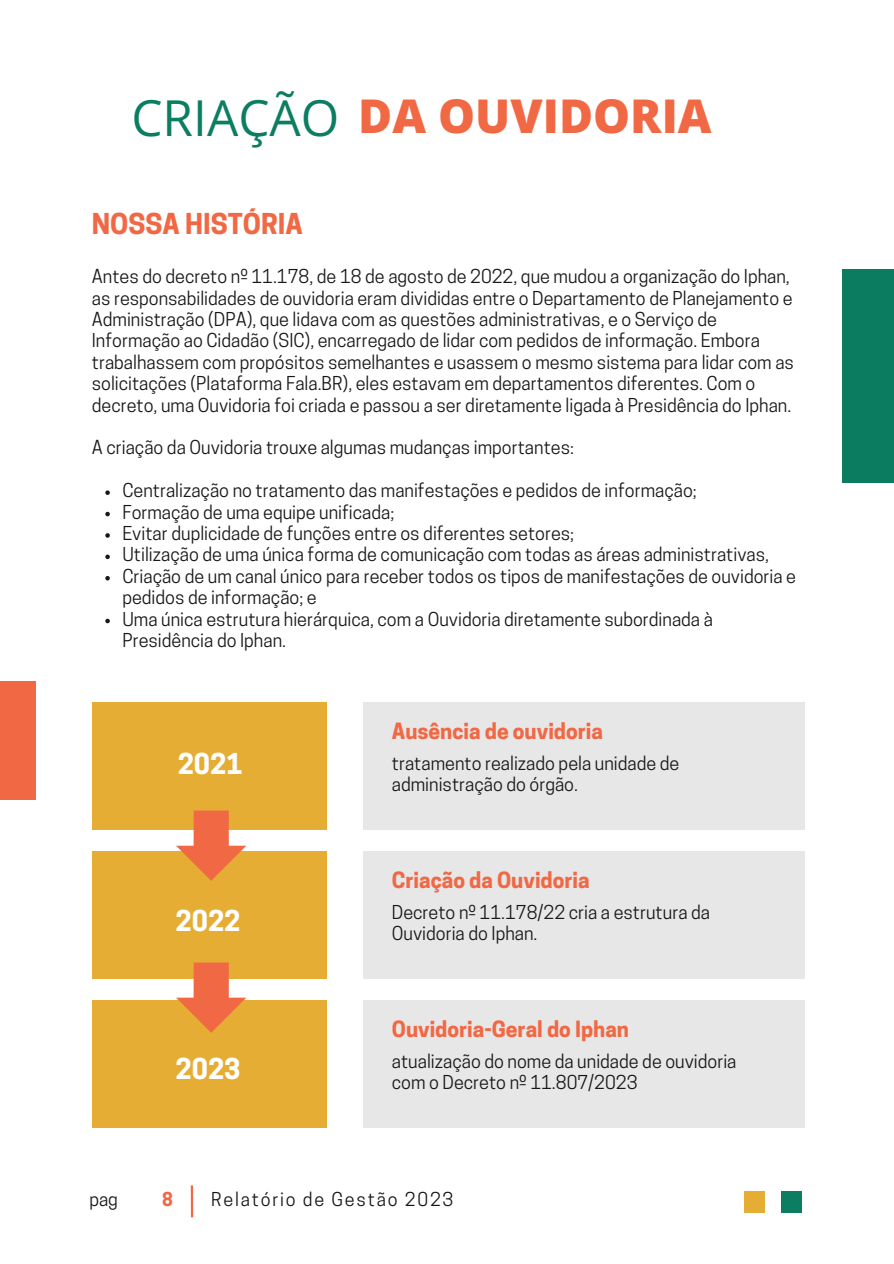
<style>
.page{position:relative;width:894px;height:1264px;background:#fff}
.page>*{position:absolute;margin:0;border:0;box-sizing:border-box;transform-origin:0 0}
.t1{font:800 46.5px "Open Sans";color:#f16844}
.t2{font:700 27px "Cooper Hewitt";color:#f16844}
.t3{font:700 27px "Cooper Hewitt";color:#fff}
.t4{font:700 21px "Cooper Hewitt";color:#f16844}
.t5{font:18px/21.3px "Cooper Hewitt";color:#191717}
.t6{font:18px "Cooper Hewitt";letter-spacing:.1em;color:#191717}
.t7{font:700 18px "Cooper Hewitt";color:#f16844}
.s1{font-weight:400;font-size:49.5px;color:#0b7e61}
</style>
<div class="page">
<hr style="left:191px;top:1185px;width:2px;height:32px;background:#f16844">
<div style="left:743px;top:1190px;width:21px;height:22px;background:#e6ad34"></div>
<div style="left:781px;top:1190px;width:20px;height:22px;background:#0b7e61"></div>
<div style="left:92px;top:702px;width:234px;height:127px;background:#e6ad34"></div>
<div style="left:92px;top:851px;width:234px;height:127px;background:#e6ad34"></div>
<div style="left:92px;top:1000px;width:234px;height:127px;background:#e6ad34"></div>
<svg style="left:176px;top:810px;width:70px;height:70px"></svg>
<svg style="left:105px;top:490px;width:5px;height:5px"></svg>
<svg style="left:105px;top:512px;width:5px;height:4px"></svg>
<svg style="left:105px;top:533px;width:5px;height:4px"></svg>
<svg style="left:105px;top:554px;width:5px;height:5px"></svg>
<svg style="left:105px;top:576px;width:5px;height:4px"></svg>
<svg style="left:105px;top:618px;width:5px;height:5px"></svg>
<svg style="left:176px;top:962px;width:70px;height:70px"></svg>
<div style="left:363px;top:702px;width:441px;height:127px;background:#e7e7e7"></div>
<div style="left:841px;top:269px;width:52px;height:213px;background:#0b7c60"></div>
<div style="left:0;top:681px;width:36px;height:119px;background:#f16844"></div>
<div style="left:363px;top:851px;width:441px;height:127px;background:#e7e7e7"></div>
<div style="left:363px;top:1000px;width:441px;height:127px;background:#e7e7e7"></div>
<h1 class="t1" style="left:131px;top:84px;width:581px"><span class="s1">CRIAÇÃO</span> DA OUVIDORIA</h1>
<h2 class="t2" style="left:92px;top:214px;width:212px">NOSSA HISTÓRIA</h2>
<p class="t5" style="left:92px;top:268px;width:703px">Antes do decreto nº 11.178, de 18 de agosto de 2022, que mudou a organização do Iphan, as responsabilidades de ouvidoria eram divididas entre o Departamento de Planejamento e Administração (DPA), que lidava com as questões administrativas, e o Serviço de Informação ao Cidadão (SIC), encarregado de lidar com pedidos de informação. Embora trabalhassem com propósitos semelhantes e usassem o mesmo sistema para lidar com as solicitações (Plataforma Fala.BR), eles estavam em departamentos diferentes. Com o decreto, uma Ouvidoria foi criada e passou a ser diretamente ligada à Presidência do Iphan.</p>
<p class="t5" style="left:92px;top:439px;width:483px">A criação da Ouvidoria trouxe algumas mudanças importantes:</p>
<p class="t5" style="left:122px;top:482px;width:675px">Centralização no tratamento das manifestações e pedidos de informação;<br>Formação de uma equipe unificada;<br>Evitar duplicidade de funções entre os diferentes setores;<br>Utilização de uma única forma de comunicação com todas as áreas administrativas, Criação de um canal único para receber todos os tipos de manifestações de ouvidoria e pedidos de informação; e<br>Uma única estrutura hierárquica, com a Ouvidoria diretamente subordinada à Presidência do Iphan.</p>
<h2 class="t3" style="left:178px;top:753px;width:66px">2021</h2>
<h2 class="t3" style="left:175px;top:911px;width:66px">2022</h2>
<h2 class="t3" style="left:175px;top:1058px;width:66px">2023</h2>
<p class="t4" style="left:392px;top:723px;width:213px">Ausência de ouvidoria</p>
<p class="t5" style="left:392px;top:754px;width:289px">tratamento realizado pela unidade de administração do órgão.</p>
<p class="t4" style="left:392px;top:872px;width:199px">Criação da Ouvidoria</p>
<p class="t5" style="left:392px;top:903px;width:319px">Decreto nº 11.178/22 cria a estrutura da<br>Ouvidoria do Iphan.</p>
<p class="t4" style="left:392px;top:1021px;width:239px">Ouvidoria-Geral do Iphan</p>
<p class="t5" style="left:392px;top:1052px;width:346px">atualização do nome da unidade de ouvidoria com o Decreto nº 11.807/2023</p>
<p class="t5" style="left:89px;top:1190px;width:30px">pag</p>
<p class="t7" style="left:162px;top:1192px;width:12px">8</p>
<p class="t6" style="left:211px;top:1192px;width:244px">Relatório de Gestão 2023</p>
</div>
